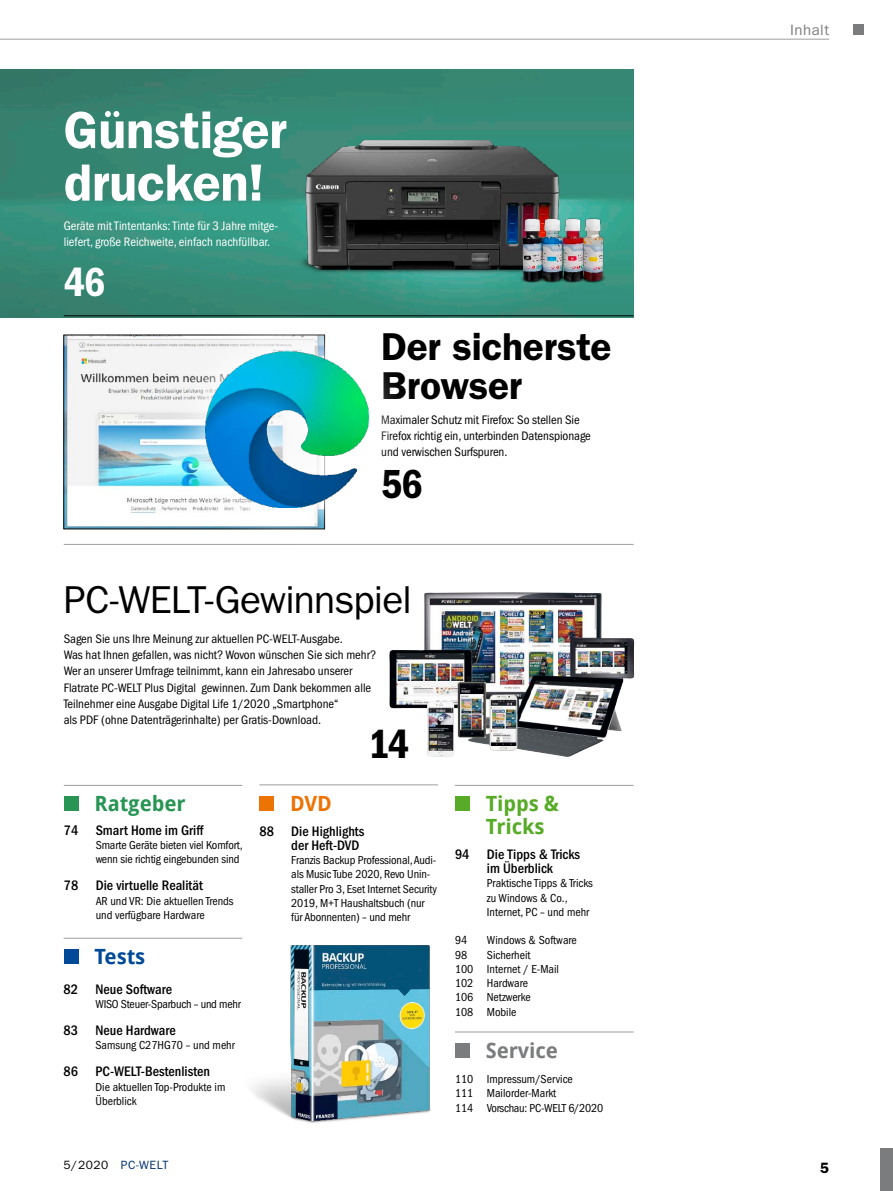
<style>
.page{position:relative;width:893px;height:1191px;background:#fff}
.page>*{position:absolute;margin:0;border:0;box-sizing:border-box;transform-origin:0 0}
.t1{font:600 52.5px/52.5px "ITC Franklin Gothic Std";letter-spacing:-.01em;color:#fff}
.t2{font:42px "ITC Franklin Gothic Std Dm Cd";color:#000}
.t3{font:42px "ITC Franklin Gothic Std Dm Cd";color:#fff}
.t4{font:39px "ITC Franklin Gothic Std";letter-spacing:-.025em;color:#000}
.t5{font:600 39px/39px "ITC Franklin Gothic Std";letter-spacing:-.01em;color:#000}
.t6{font:700 21px/22.5px "Droid Sans Pro";letter-spacing:-.005em;color:#57ab27}
.t7{font:700 21px "Droid Sans Pro";letter-spacing:-.005em;color:#289555}
.t8{font:700 21px "Droid Sans Pro";letter-spacing:-.005em;color:#7a7c7e}
.t9{font:700 21px "Droid Sans Pro";letter-spacing:-.005em;color:#004a98}
.t10{font:700 21px "Droid Sans Pro";color:#eb7404}
.t11{font:15px "ITC Franklin Gothic Std";letter-spacing:.035em;color:#7a7c7e}
.t12{font:600 15px "ITC Franklin Gothic Std";color:#000}
.t13{font:500 condensed 14.25px/14.2px "ITC Franklin Gothic Std";color:#000}
.t14{font:condensed 12.75px/16.2px "ITC Franklin Gothic Std";color:#000}
.t15{font:condensed 12.75px/16.2px "ITC Franklin Gothic Std";color:#fff}
.t16{font:condensed 12px/14.2px "ITC Franklin Gothic Std";color:#000}
.t17{font:condensed 12px "ITC Franklin Gothic Std";letter-spacing:-.02em;color:#000}
.t18{font:12px "ITC Franklin Gothic Std";letter-spacing:.04em;color:#00336d}
.s1{color:#000}
</style>
<div class="page">
<div style="left:880px;top:1148px;width:13px;height:43px;background:#7a7c7e"></div>
<div style="left:853px;top:24px;width:10px;height:11px;background:#7a7c7e"></div>
<hr style="left:0;top:39px;width:829px;height:1px;background:#9c9d9f">
<img style="left:0;top:69px;width:634px;height:248px">
<hr style="left:64px;top:544px;width:570px;height:1px;background:#9c9d9f">
<hr style="left:64px;top:315px;width:570px;height:1px;background:#000">
<hr style="left:64px;top:785px;width:178px;height:1px;background:#9c9d9f">
<div style="left:64px;top:796px;width:15px;height:15px;background:#289555"></div>
<hr style="left:64px;top:937px;width:178px;height:1px;background:#9c9d9f">
<div style="left:64px;top:949px;width:15px;height:15px;background:#004a98"></div>
<hr style="left:455px;top:785px;width:179px;height:1px;background:#9c9d9f">
<div style="left:455px;top:796px;width:15px;height:15px;background:#57ab27"></div>
<hr style="left:455px;top:1031px;width:179px;height:1px;background:#9c9d9f">
<div style="left:455px;top:1043px;width:15px;height:14px;background:#7a7c7e"></div>
<hr style="left:259px;top:784px;width:179px;height:1px;background:#9c9d9f">
<div style="left:259px;top:795px;width:15px;height:15px;background:#eb7404"></div>
<img style="left:252px;top:945px;width:179px;height:178px">
<img style="left:66px;top:337px;width:97px;height:190px">
<div style="left:163px;top:308px;width:248px;height:241px;background:#fff;opacity:.88"></div>
<img style="left:206px;top:351px;width:163px;height:156px">
<img style="left:389px;top:592px;width:246px;height:165px">
<img style="left:252px;top:95px;width:369px;height:209px">
<img style="left:517px;top:212px;width:93px;height:82px">
<p class="t1" style="left:64px;top:104px;width:225px">Günstiger drucken!</p>
<p class="t15" style="left:64px;top:217px;width:216px">Geräte mit Tintentanks: Tinte für 3 Jahre mitge&shy;liefert, große Reichweite, einfach nachfüllbar.</p>
<p class="t3" style="left:64px;top:258px;width:43px">46</p>
<p class="t5" style="left:381px;top:327px;width:232px">Der sicherste<br>Browser</p>
<p class="t14" style="left:381px;top:411px;width:211px">Maximaler Schutz mit Firefox: So stellen Sie<br>Firefox richtig ein, unterbinden Datenspionage und verwischen Surfspuren.</p>
<p class="t2" style="left:381px;top:460px;width:43px">56</p>
<p class="t4" style="left:64px;top:577px;width:349px">PC-WELT-Gewinnspiel</p>
<p class="t14" style="left:64px;top:631px;width:314px">Sagen Sie uns Ihre Meinung zur aktuellen PC-WELT-Ausgabe.<br>Was hat Ihnen gefallen, was nicht? Wovon wünschen Sie sich mehr?<br>Wer an unserer Umfrage teilnimmt, kann ein Jahresabo unserer Flatrate PC-WELT Plus Digital gewinnen. Zum Dank bekommen alle Teilnehmer eine Ausgabe Digital Life 1/2020 „Smartphone“<br>als PDF (ohne Datenträgerinhalte) per Gratis-Download.</p>
<p class="t2" style="left:368px;top:720px;width:42px">14</p>
<p class="t7" style="left:95px;top:789px;width:93px">Ratgeber</p>
<p class="t13" style="left:64px;top:823px;width:141px">74 Smart Home im Griff</p>
<p class="t16" style="left:96px;top:838px;width:149px">Smarte Geräte bieten viel Komfort, wenn sie richtig eingebunden sind</p>
<p class="t13" style="left:64px;top:878px;width:141px">78 Die virtuelle Realität</p>
<p class="t16" style="left:96px;top:893px;width:139px">AR und VR: Die aktuellen Trends und verfügbare Hardware</p>
<p class="t9" style="left:94px;top:941px;width:52px">Tests</p>
<p class="t13" style="left:64px;top:982px;width:110px">82 Neue Software</p>
<p class="t17" style="left:96px;top:997px;width:147px">WISO Steuer-Sparbuch – und mehr</p>
<p class="t13" style="left:64px;top:1023px;width:114px">83 Neue Hardware</p>
<p class="t16" style="left:96px;top:1038px;width:141px">Samsung C27HG70 – und mehr</p>
<p class="t13" style="left:64px;top:1064px;width:148px">86 PC-WELT-Bestenlisten</p>
<p class="t16" style="left:96px;top:1079px;width:131px">Die aktuellen Top-Produkte im<br>Überblick</p>
<p class="t6" style="left:486px;top:792px;width:75px">Tipps &amp;<br>Tricks</p>
<p class="t10" style="left:290px;top:788px;width:43px">DVD</p>
<p class="t13" style="left:291px;top:824px;width:75px;text-indent:-32px">88 Die Highlights der Heft-DVD</p>
<p class="t16" style="left:291px;top:853px;width:147px">Franzis Backup Professional, Audi&shy;als Music Tube 2020, Revo Unin&shy;staller Pro 3, Eset Internet Security<br>2019, M+T Haushaltsbuch (nur für Abonnenten) – und mehr</p>
<p class="t13" style="left:455px;top:847px;width:127px;text-align:center">94 Die Tipps &amp; Tricks im Überblick</p>
<p class="t16" style="left:487px;top:876px;width:108px">Praktische Tipps &amp; Tricks zu Windows &amp; Co.,<br>Internet, PC – und mehr</p>
<p class="t16" style="left:455px;top:933px;width:14px">94</p>
<p class="t16" style="left:487px;top:933px;width:92px">Windows &amp; Software</p>
<p class="t16" style="left:455px;top:947px;width:14px">98</p>
<p class="t16" style="left:455px;top:947px;width:105px;text-indent:32px">Sicherheit<br>100 Internet / E-Mail<br>102 Hardware<br>106 Netzwerke<br>108 Mobile</p>
<p class="t8" style="left:486px;top:1035px;width:74px">Service</p>
<p class="t16" style="left:455px;top:1072px;width:150px">110 Impressum/Service<br>111 Mailorder-Markt<br>114 Vorschau: PC-WELT 6/2020</p>
<p class="t11" style="left:790px;top:21px;width:41px">Inhalt</p>
<p class="t18" style="left:64px;top:1158px;width:106px"><span class="s1">5/2020</span> PC-WELT</p>
<p class="t12" style="left:820px;top:1158px;width:10px">5</p>
</div>
